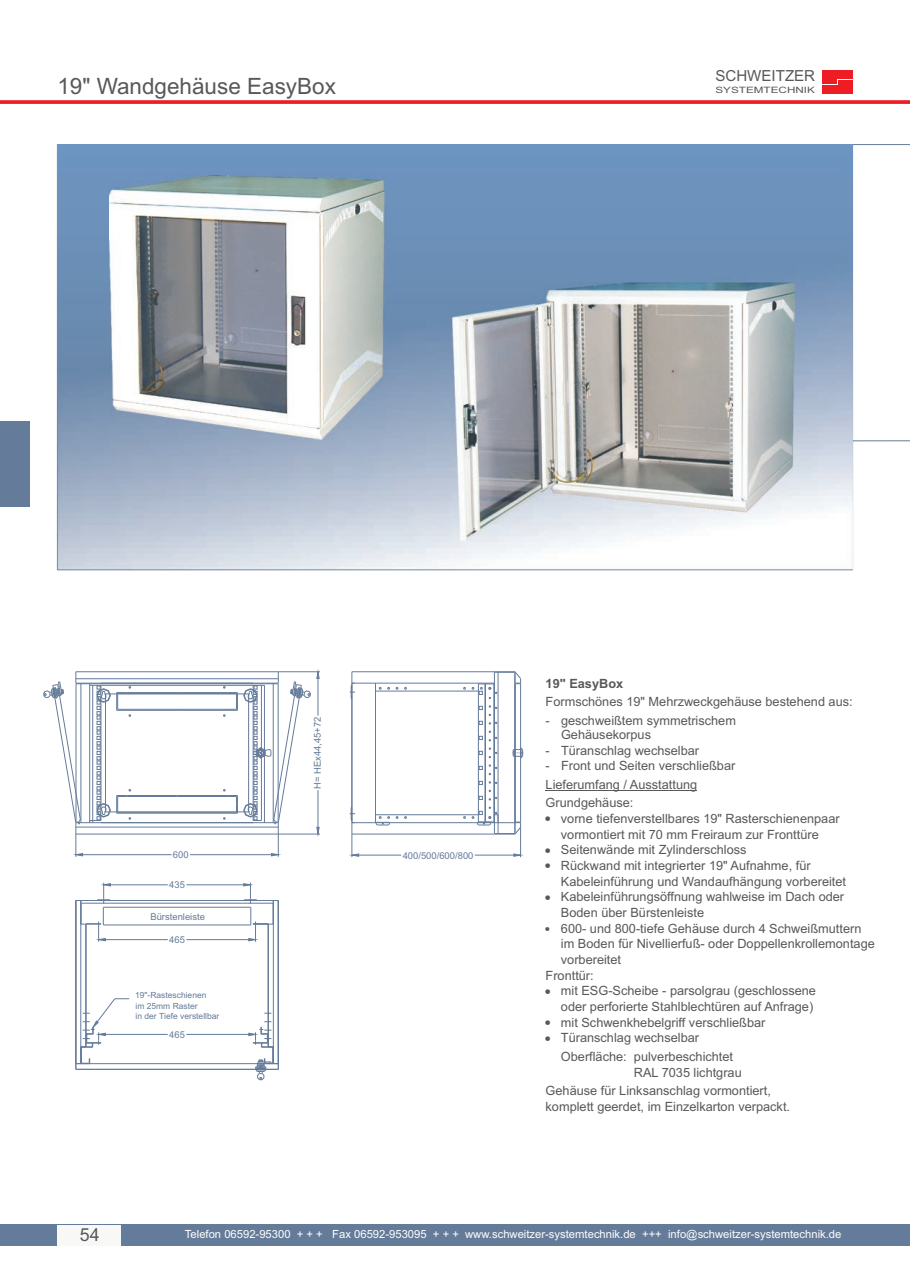
<style>
.page{position:relative;width:910px;height:1280px;background:#fff}
.page>*{position:absolute;margin:0;border:0;box-sizing:border-box;transform-origin:0 0}
.t1{font:22.5px "Arial";color:#57585a}
.t2{font:18px "Arial";color:#57585a}
.t3{font:15.3px "Arial";color:#57585a}
.t4{font:12.75px/18.5px "Arial";color:#57585a}
.t5{font:700 12.75px "Arial";color:#57585a}
.t6{font:11.25px "Arial";color:#fff}
.t7{font:9.45px "Arial";color:#647b99}
.t8{font:8.7px "Arial";color:#57585a;scale:1.34 1}
.t9{font:8.4px/10.5px "Arial";color:#647b99}
</style>
<div class="page">
<hr style="left:273px;top:900px;width:1px;height:164px;background:#647b99">
<hr style="left:268px;top:924px;width:1px;height:123px;background:#647b99">
<hr style="left:278px;top:900px;width:1px;height:169px;background:#647b99">
<hr style="left:85px;top:924px;width:1px;height:123px;background:#647b99">
<hr style="left:86px;top:924px;width:1px;height:123px;background:#647b99">
<hr style="left:81px;top:900px;width:1px;height:164px;background:#647b99">
<hr style="left:76px;top:900px;width:1px;height:169px;background:#647b99">
<hr style="left:76px;top:1063px;width:202px;height:1px;background:#647b99">
<hr style="left:76px;top:1069px;width:202px;height:1px;background:#647b99">
<div style="left:105px;top:694px;width:144px;height:118px;border:1px solid #647b99"></div>
<hr style="left:278px;top:671px;width:42px;height:1px;background:#647b99">
<hr style="left:278px;top:834px;width:42px;height:1px;background:#647b99">
<hr style="left:318px;top:678px;width:1px;height:38px;background:#647b99">
<hr style="left:318px;top:790px;width:1px;height:37px;background:#647b99">
<svg style="left:317px;top:671px;width:2px;height:7px"></svg>
<svg style="left:317px;top:827px;width:2px;height:8px"></svg>
<hr style="left:127px;top:710px;width:50px;height:1px;background:#647b99">
<hr style="left:127px;top:709px;width:50px;height:1px;background:#647b99">
<hr style="left:127px;top:796px;width:50px;height:1px;background:#647b99">
<hr style="left:127px;top:795px;width:50px;height:1px;background:#647b99">
<hr style="left:127px;top:813px;width:50px;height:1px;background:#647b99">
<hr style="left:127px;top:812px;width:50px;height:1px;background:#647b99">
<hr style="left:190px;top:854px;width:82px;height:1px;background:#647b99">
<hr style="left:83px;top:854px;width:89px;height:1px;background:#647b99">
<hr style="left:76px;top:827px;width:202px;height:1px;background:#647b99">
<hr style="left:76px;top:834px;width:202px;height:1px;background:#647b99">
<hr style="left:76px;top:822px;width:202px;height:1px;background:#647b99">
<hr style="left:103px;top:907px;width:148px;height:1px;background:#647b99">
<hr style="left:103px;top:925px;width:148px;height:1px;background:#647b99">
<hr style="left:76px;top:900px;width:202px;height:1px;background:#647b99">
<hr style="left:81px;top:903px;width:192px;height:1px;background:#647b99">
<hr style="left:177px;top:813px;width:50px;height:1px;background:#647b99">
<hr style="left:177px;top:812px;width:50px;height:1px;background:#647b99">
<hr style="left:177px;top:795px;width:50px;height:1px;background:#647b99">
<hr style="left:177px;top:796px;width:50px;height:1px;background:#647b99">
<hr style="left:177px;top:709px;width:50px;height:1px;background:#647b99">
<hr style="left:177px;top:710px;width:50px;height:1px;background:#647b99">
<hr style="left:127px;top:693px;width:50px;height:1px;background:#647b99">
<hr style="left:127px;top:692px;width:50px;height:1px;background:#647b99">
<hr style="left:90px;top:685px;width:174px;height:1px;background:#647b99">
<hr style="left:76px;top:678px;width:202px;height:1px;background:#647b99">
<hr style="left:76px;top:671px;width:202px;height:1px;background:#647b99">
<hr style="left:76px;top:683px;width:202px;height:1px;background:#647b99">
<hr style="left:177px;top:692px;width:50px;height:1px;background:#647b99">
<hr style="left:177px;top:693px;width:50px;height:1px;background:#647b99">
<hr style="left:375px;top:683px;width:1px;height:140px;background:#647b99">
<hr style="left:498px;top:672px;width:1px;height:161px;background:#647b99">
<hr style="left:478px;top:684px;width:1px;height:138px;background:#647b99">
<hr style="left:485px;top:684px;width:1px;height:138px;background:#647b99">
<hr style="left:494px;top:684px;width:1px;height:138px;background:#647b99">
<hr style="left:520px;top:684px;width:1px;height:138px;background:#647b99">
<hr style="left:515px;top:683px;width:1px;height:139px;background:#647b99">
<hr style="left:352px;top:683px;width:1px;height:139px;background:#647b99">
<hr style="left:352px;top:822px;width:169px;height:1px;background:#647b99">
<hr style="left:375px;top:814px;width:103px;height:1px;background:#647b99">
<hr style="left:520px;top:827px;width:1px;height:30px;background:#647b99">
<hr style="left:359px;top:855px;width:42px;height:1px;background:#647b99">
<hr style="left:475px;top:855px;width:39px;height:1px;background:#647b99">
<svg style="left:514px;top:854px;width:8px;height:2px"></svg>
<hr style="left:352px;top:834px;width:163px;height:1px;background:#647b99">
<svg style="left:375px;top:815px;width:15px;height:11px"></svg>
<svg style="left:350px;top:806px;width:9px;height:51px"></svg>
<svg style="left:512px;top:748px;width:11px;height:10px"></svg>
<svg style="left:489px;top:764px;width:8px;height:11px"></svg>
<svg style="left:489px;top:790px;width:8px;height:10px"></svg>
<svg style="left:489px;top:781px;width:8px;height:3px"></svg>
<svg style="left:489px;top:705px;width:8px;height:11px"></svg>
<svg style="left:489px;top:748px;width:8px;height:10px"></svg>
<svg style="left:489px;top:731px;width:8px;height:10px"></svg>
<hr style="left:375px;top:691px;width:103px;height:1px;background:#647b99">
<hr style="left:352px;top:671px;width:163px;height:1px;background:#647b99">
<svg style="left:350px;top:672px;width:5px;height:27px"></svg>
<svg style="left:376px;top:687px;width:14px;height:4px"></svg>
<svg style="left:472px;top:671px;width:49px;height:28px"></svg>
<hr style="left:352px;top:683px;width:142px;height:1px;background:#647b99">
<svg style="left:223px;top:671px;width:88px;height:186px"></svg>
<svg style="left:43px;top:672px;width:40px;height:185px"></svg>
<hr style="left:261px;top:685px;width:1px;height:135px;background:#647b99">
<hr style="left:264px;top:685px;width:1px;height:138px;background:#647b99">
<hr style="left:273px;top:683px;width:1px;height:140px;background:#647b99">
<hr style="left:105px;top:939px;width:63px;height:1px;background:#647b99">
<hr style="left:186px;top:939px;width:63px;height:1px;background:#647b99">
<svg style="left:472px;top:807px;width:50px;height:27px"></svg>
<hr style="left:105px;top:1034px;width:63px;height:1px;background:#647b99">
<hr style="left:186px;top:1034px;width:63px;height:1px;background:#647b99">
<svg style="left:249px;top:1021px;width:29px;height:59px"></svg>
<hr style="left:110px;top:884px;width:58px;height:1px;background:#647b99">
<hr style="left:186px;top:884px;width:58px;height:1px;background:#647b99">
<svg style="left:76px;top:883px;width:35px;height:59px"></svg>
<svg style="left:243px;top:883px;width:35px;height:59px"></svg>
<svg style="left:89px;top:683px;width:42px;height:140px"></svg>
<svg style="left:76px;top:998px;width:53px;height:66px"></svg>
<div style="left:0;top:1225px;width:910px;height:21px;background:#647b99"></div>
<div style="left:57px;top:1225px;width:64px;height:21px;background:#f8f8f7"></div>
<hr style="left:0;top:101px;width:910px;height:2px;background:#ee1d23">
<div style="left:822px;top:85px;width:31px;height:8px;background:#ee1d23"></div>
<div style="left:822px;top:70px;width:31px;height:8px;background:#ee1d23"></div>
<div style="left:822px;top:78px;width:15px;height:6px;background:#ee1d23"></div>
<div style="left:838px;top:80px;width:15px;height:5px;background:#ee1d23"></div>
<hr style="left:853px;top:440px;width:57px;height:1px;background:#647b99">
<hr style="left:57px;top:144px;width:853px;height:1px;background:#647b99">
<img style="left:57px;top:145px;width:796px;height:425px">
<hr style="left:546px;top:790px;width:151px;height:1px;background:#57585a">
<img style="left:453px;top:283px;width:342px;height:259px">
<img style="left:110px;top:175px;width:275px;height:264px">
<div style="left:0;top:421px;width:30px;height:85px;background:#647b99"></div>
<h1 class="t1" style="left:57px;top:77px;width:280px">19" Wandgehäuse EasyBox</h1>
<p class="t3" style="left:715px;top:70px;width:101px">SCHWEITZER</p>
<p class="t8" style="left:715px;top:87px;width:76px">SYSTEMTECHNIK</p>
<p class="t7" style="left:314px;top:789px;width:74px;rotate:-90deg">H= HEx44,45+72</p>
<p class="t7" style="left:173px;top:851px;width:17px">600</p>
<p class="t7" style="left:403px;top:852px;width:72px">400/500/600/800</p>
<p class="t7" style="left:169px;top:881px;width:17px">435</p>
<p class="t7" style="left:150px;top:913px;width:56px">Bürstenleiste</p>
<p class="t7" style="left:169px;top:936px;width:17px">465</p>
<p class="t9" style="left:135px;top:991px;width:86px">19"-Rasteschienen<br>im 25mm Raster<br>in der Tiefe verstellbar</p>
<p class="t7" style="left:169px;top:1031px;width:17px">465</p>
<p class="t5" style="left:546px;top:678px;width:79px">19" EasyBox</p>
<p class="t4" style="left:546px;top:694px;width:309px">Formschönes 19" Mehrzweckgehäuse bestehend aus:</p>
<p class="t4" style="left:561px;top:714px;width:176px;line-height:14.2px;text-indent:-15px">- geschweißtem symmetrischem<br>Gehäusekorpus</p>
<p class="t4" style="left:546px;top:742px;width:155px">- Türanschlag wechselbar</p>
<p class="t4" style="left:546px;top:758px;width:191px">- Front und Seiten verschließbar<br>Lieferumfang / Ausstattung<br>Grundgehäuse:</p>
<p class="t4" style="left:561px;top:842px;width:187px">Seitenwände mit Zylinderschloss</p>
<p class="t4" style="left:561px;top:857px;width:251px">Rückwand mit integrierter 19" Aufnahme, für</p>
<p class="t4" style="left:561px;top:873px;width:287px">Kabeleinführung und Wandaufhängung vorbereitet</p>
<p class="t4" style="left:561px;top:889px;width:285px">Kabeleinführungsöffnung wahlweise im Dach oder</p>
<p class="t4" style="left:561px;top:904px;width:145px">Boden über Bürstenleiste</p>
<p class="t4" style="left:561px;top:920px;width:302px">600- und 800-tiefe Gehäuse durch 4 Schweißmuttern</p>
<p class="t4" style="left:561px;top:936px;width:315px">im Boden für Nivellierfuß- oder Doppellenkrollemontage</p>
<p class="t4" style="left:561px;top:951px;width:62px">vorbereitet</p>
<p class="t4" style="left:546px;top:967px;width:50px">Fronttür:</p>
<p class="t4" style="left:561px;top:983px;width:257px">mit ESG-Scheibe - parsolgrau (geschlossene</p>
<p class="t4" style="left:561px;top:998px;width:254px">oder perforierte Stahlblechtüren auf Anfrage)</p>
<p class="t4" style="left:561px;top:1014px;width:206px">mit Schwenkhebelgriff verschließbar</p>
<p class="t4" style="left:561px;top:1030px;width:140px">Türanschlag wechselbar</p>
<p class="t4" style="left:634px;top:1050px;width:109px;line-height:15.6px;text-indent:-73px">Oberfläche: pulverbeschichtet<br>RAL 7035 lichtgrau</p>
<p class="t4" style="left:546px;top:1098px;width:246px">komplett geerdet, im Einzelkarton verpackt.</p>
<p class="t4" style="left:561px;top:812px;width:280px;line-height:15.6px">vorne tiefenverstellbares 19" Rasterschienenpaar vormontiert mit 70 mm Freiraum zur Fronttüre</p>
<p class="t4" style="left:546px;top:1082px;width:227px">Gehäuse für Linksanschlag vormontiert,</p>
<h2 class="t2" style="left:80px;top:1228px;width:21px">54</h2>
<p class="t6" style="left:185px;top:1230px;width:658px">Telefon 06592-95300 + + + Fax 06592-953095 + + + www.schweitzer-systemtechnik.de +++ info@schweitzer-systemtechnik.de</p>
</div>
